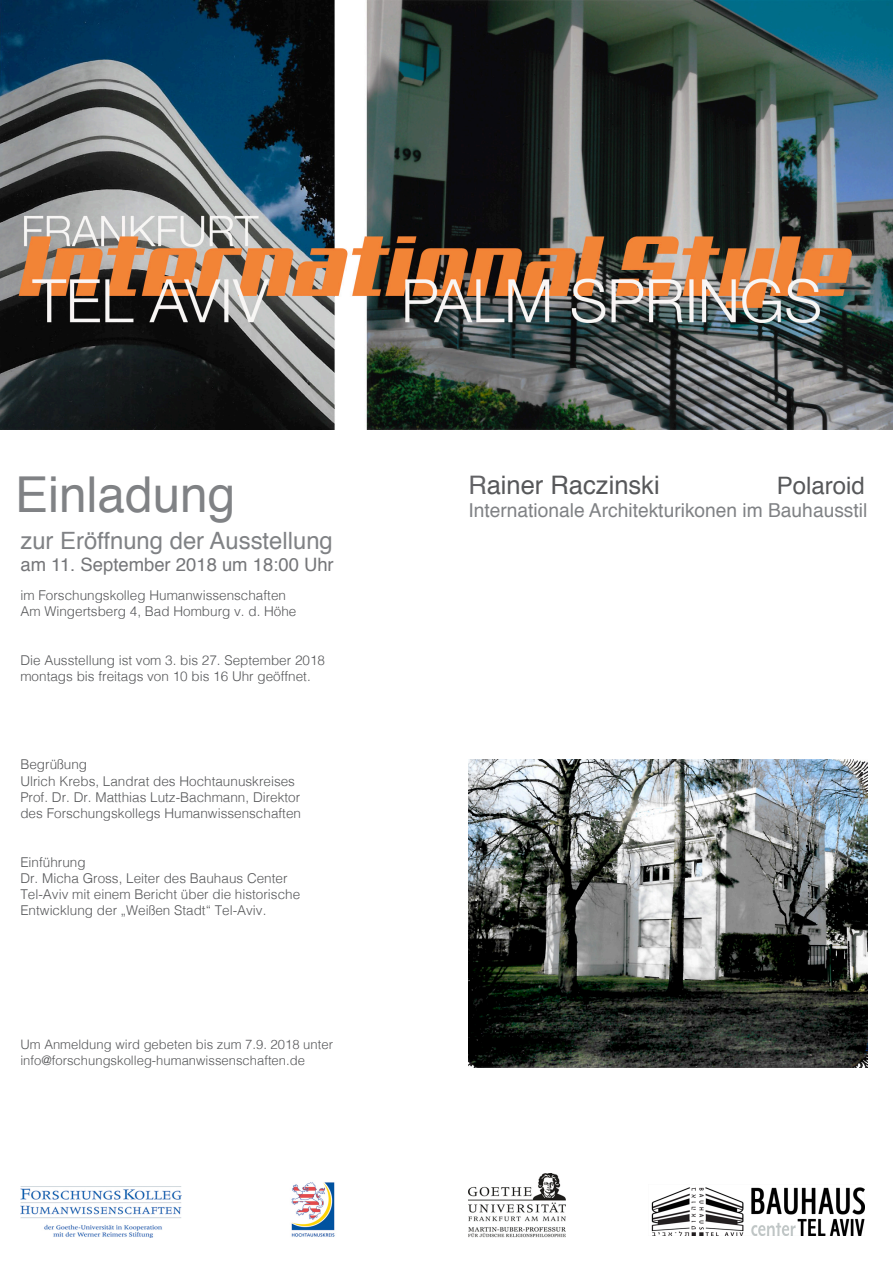
<style>
.page{position:relative;width:893px;height:1263px;background:#fff}
.page>*{position:absolute;margin:0;border:0;box-sizing:border-box;transform-origin:0 0}
.t1{font:49.5px "Helvetica";color:#808285}
.t2{font:25.5px "Helvetica";color:#57585a}
.t3{font:24px "Helvetica";color:#57585a}
.t4{font:23.85px "Helvetica";color:#808285}
.t5{font:19.2px "Helvetica";color:#808285}
.t6{font:18.45px "Helvetica";color:#757679}
.t7{font:300 13.5px/16.2px "Helvetica";color:#57585a}
.t8{font:300 13.05px/15.6px "Helvetica";color:#57585a}
.s1{color:#636366}
</style>
<div class="page">
<img style="left:0;top:0;width:893px;height:429px">
<img style="left:468px;top:760px;width:399px;height:308px">
<img style="left:21px;top:1186px;width:161px;height:51px">
<img style="left:468px;top:1174px;width:97px;height:63px">
<img style="left:651px;top:1187px;width:213px;height:48px">
<img style="left:291px;top:1182px;width:44px;height:55px">
<h1 class="t1" style="left:15px;top:457px;width:222px">Einladung</h1>
<h2 class="t2" style="left:468px;top:466px;width:193px"><span class="s1">R</span>ainer Raczinski</h2>
<h3 class="t3" style="left:777px;top:467px;width:90px">Polaroid</h3>
<h3 class="t5" style="left:468px;top:496px;width:400px">Internationale Architekturikonen im Bauhausstil</h3>
<h3 class="t4" style="left:20px;top:522px;width:314px">zur Eröffnung der Ausstellung</h3>
<h3 class="t6" style="left:20px;top:550px;width:315px">am 11. September 2018 um 18:00 Uhr</h3>
<p class="t7" style="left:20px;top:586px;width:278px">im Forschungskolleg Humanwissenschaften<br>Am Wingertsberg 4, Bad Homburg v. d. Höhe</p>
<p class="t7" style="left:20px;top:651px;width:306px">Die Ausstellung ist vom 3. bis 27. September 2018 montags bis freitags von 10 bis 16 Uhr geöffnet.</p>
<p class="t7" style="left:20px;top:755px;width:282px">Begrüßung<br>Ulrich Krebs, Landrat des Hochtaunuskreises Prof. Dr. Dr. Matthias Lutz-Bachmann, Direktor des Forschungskollegs Humanwissenschaften</p>
<p class="t7" style="left:20px;top:853px;width:281px">Einführung<br>Dr. Micha Gross, Leiter des Bauhaus Center Tel-Aviv mit einem Bericht über die historische Entwicklung der „Weißen Stadt“ Tel-Aviv.</p>
<p class="t8" style="left:20px;top:1036px;width:314px">Um Anmeldung wird gebeten bis zum 7.9. 2018 unter info@forschungskolleg-humanwissenschaften.de</p>
</div>
